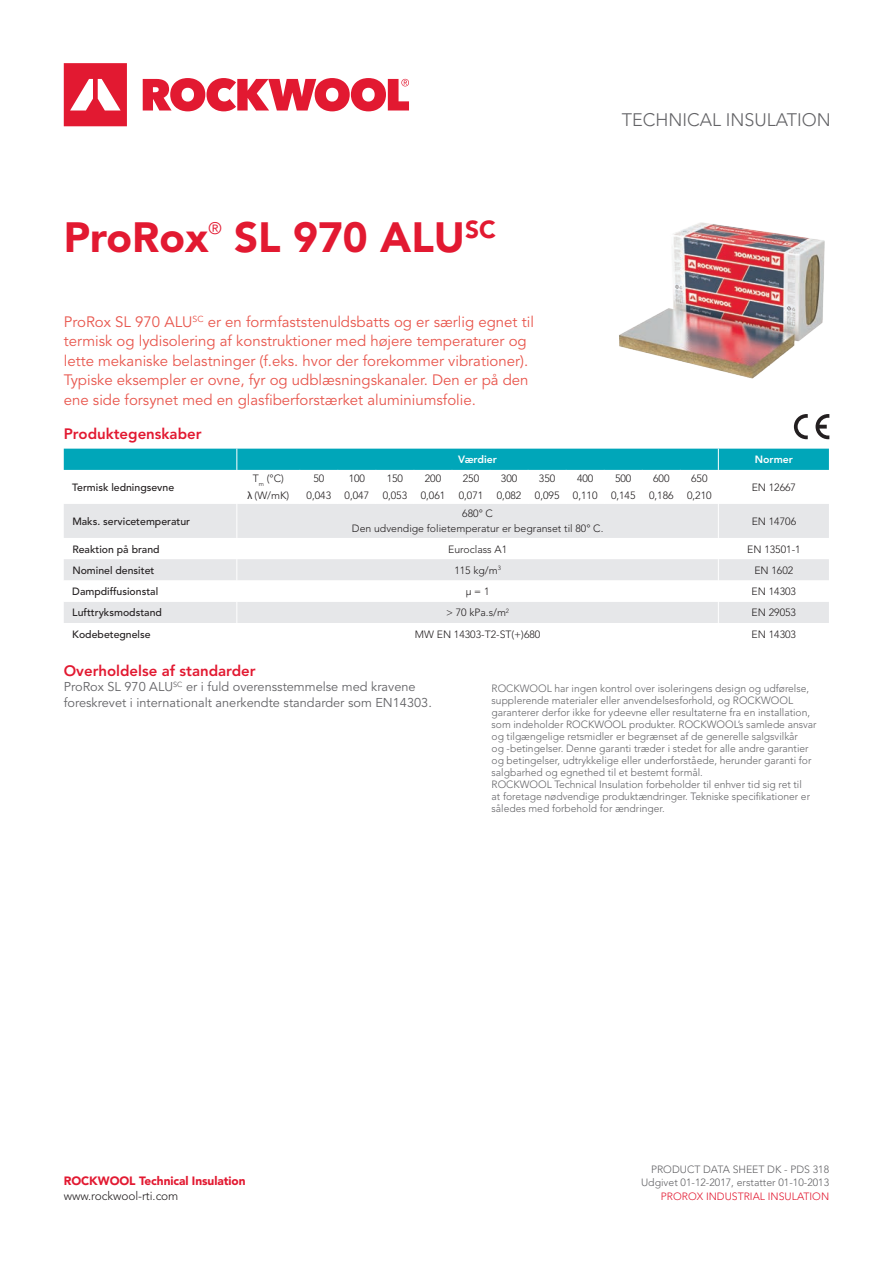
<style>
.page{position:relative;width:893px;height:1263px;background:#fff}
.page>*{position:absolute;margin:0;border:0;box-sizing:border-box;transform-origin:0 0}
.t1{font:900 42px "Avenir LT Std";color:#e21931}
.t2{font:300 18px "Avenir LT Std";color:#636366}
.t3{font:16.65px "Avenir LT Std";color:#e21931}
.t4{font:15px/19.5px "Avenir LT Std";color:#e8564d}
.t5{font:800 15px "Avenir LT Std";color:#e21931}
.t6{font:12.75px/15.3px "Avenir LT Std";color:#636366}
.t7{font:900 12px "Avenir LT Std";letter-spacing:-.005em;color:#e21931}
.t8{font:300 12px "Avenir LT Std";letter-spacing:-.005em;color:#231f20}
.t9{font:300 10.5px/12px "Avenir LT Std";color:#636366}
.Data_Tabel{font:300 10.5px "Avenir LT Std";color:#231f20}
.t10{font:500 10.5px "Avenir LT Std";color:#231f20}
.t11{font:300 10.5px "Avenir LT Std";color:#e21931}
.t12{font:800 10.5px "Avenir LT Std";color:#fff}
.s1{font-family:"Myriad Pro";font-weight:400}
</style>
<div class="page">
<svg style="left:64px;top:63px;width:63px;height:63px"></svg>
<svg style="left:143px;top:78px;width:266px;height:33px"></svg>
<svg style="left:64px;top:449px;width:765px;height:174px"></svg>
<svg style="left:794px;top:414px;width:14px;height:25px"></svg>
<svg style="left:815px;top:414px;width:14px;height:25px"></svg>
<img style="left:619px;top:222px;width:206px;height:157px">
<p class="t1" style="left:64px;top:212px;width:146px">ProRox</p>
<p class="t3" style="left:208px;top:219px;width:15px">®</p>
<p class="t1" style="left:234px;top:212px;width:263px">SL 970 ALU<sup>SC</sup></p>
<p class="t4" style="left:64px;top:312px;width:472px">ProRox SL 970 ALU<sup>SC</sup> er en formfaststenuldsbatts og er særlig egnet til termisk og lydisolering af konstruktioner med højere temperaturer og</p>
<p class="t4" style="left:64px;top:351px;width:466px">lette mekaniske belastninger (f.eks. hvor der forekommer vibrationer).<br>Typiske eksempler er ovne, fyr og udblæsningskanaler. Den er på den</p>
<p class="t4" style="left:64px;top:390px;width:414px">ene side forsynet med en glasfiberforstærket aluminiumsfolie.</p>
<p class="t5" style="left:64px;top:425px;width:139px">Produktegenskaber</p>
<h2 class="t2" style="left:622px;top:110px;width:211px">TECHNICAL INSULATION</h2>
<p class="t10" style="left:72px;top:481px;width:103px">Termisk ledningsevne</p>
<p class="t10" style="left:72px;top:515px;width:119px">Maks. servicetemperatur</p>
<p class="t12" style="left:458px;top:453px;width:40px">Værdier</p>
<p class="t12" style="left:755px;top:453px;width:40px">Normer</p>
<p class="Data_Tabel" style="left:253px;top:473px;width:33px">T<sub>m</sub> (°C)</p>
<p class="Data_Tabel" style="left:313px;top:473px;width:12px">50</p>
<p class="Data_Tabel" style="left:349px;top:473px;width:18px">100</p>
<p class="Data_Tabel" style="left:387px;top:473px;width:18px">150</p>
<p class="Data_Tabel" style="left:425px;top:473px;width:18px">200</p>
<p class="Data_Tabel" style="left:463px;top:473px;width:18px">250</p>
<p class="Data_Tabel" style="left:501px;top:473px;width:18px">300</p>
<p class="Data_Tabel" style="left:539px;top:473px;width:18px">350</p>
<p class="Data_Tabel" style="left:577px;top:473px;width:18px">400</p>
<p class="Data_Tabel" style="left:615px;top:473px;width:18px">500</p>
<p class="Data_Tabel" style="left:653px;top:473px;width:18px">600</p>
<p class="Data_Tabel" style="left:691px;top:473px;width:18px">650</p>
<p class="Data_Tabel" style="left:247px;top:490px;width:43px"><span class="s1">λ</span> (W/mK)</p>
<p class="Data_Tabel" style="left:307px;top:490px;width:26px">0,043</p>
<p class="Data_Tabel" style="left:345px;top:490px;width:26px">0,047</p>
<p class="Data_Tabel" style="left:383px;top:490px;width:26px">0,053</p>
<p class="Data_Tabel" style="left:421px;top:490px;width:26px">0,061</p>
<p class="Data_Tabel" style="left:459px;top:490px;width:26px">0,071</p>
<p class="Data_Tabel" style="left:497px;top:490px;width:26px">0,082</p>
<p class="Data_Tabel" style="left:535px;top:490px;width:26px">0,095</p>
<p class="Data_Tabel" style="left:573px;top:490px;width:26px">0,110</p>
<p class="Data_Tabel" style="left:611px;top:490px;width:26px">0,145</p>
<p class="Data_Tabel" style="left:649px;top:490px;width:26px">0,186</p>
<p class="Data_Tabel" style="left:687px;top:490px;width:26px">0,210</p>
<p class="Data_Tabel" style="left:462px;top:508px;width:32px">680° C</p>
<p class="Data_Tabel" style="left:352px;top:523px;width:253px">Den udvendige folietemperatur er begranset til 80° C.</p>
<p class="Data_Tabel" style="left:752px;top:481px;width:46px">EN 12667</p>
<p class="Data_Tabel" style="left:752px;top:515px;width:46px">EN 14706</p>
<p class="t10" style="left:72px;top:543px;width:89px">Reaktion på brand</p>
<p class="Data_Tabel" style="left:448px;top:543px;width:60px">Euroclass A1</p>
<p class="Data_Tabel" style="left:747px;top:543px;width:55px">EN 13501-1</p>
<p class="t10" style="left:72px;top:564px;width:84px">Nominel densitet</p>
<p class="Data_Tabel" style="left:454px;top:564px;width:48px">115 kg/m<sup>3</sup></p>
<p class="Data_Tabel" style="left:754px;top:564px;width:40px">EN 1602</p>
<p class="t10" style="left:72px;top:585px;width:87px">Dampdiffusionstal</p>
<p class="Data_Tabel" style="left:466px;top:585px;width:25px">μ = 1</p>
<p class="Data_Tabel" style="left:752px;top:585px;width:46px">EN 14303</p>
<p class="t10" style="left:72px;top:607px;width:91px">Lufttryksmodstand</p>
<p class="Data_Tabel" style="left:446px;top:606px;width:65px">&gt; 70 kPa.s/m<sup>2</sup></p>
<p class="Data_Tabel" style="left:752px;top:606px;width:46px">EN 29053</p>
<p class="t10" style="left:72px;top:628px;width:80px">Kodebetegnelse</p>
<p class="Data_Tabel" style="left:415px;top:628px;width:127px">MW EN 14303-T2-ST(+)680</p>
<p class="Data_Tabel" style="left:752px;top:628px;width:46px">EN 14303</p>
<p class="t5" style="left:64px;top:662px;width:193px">Overholdelse af standarder</p>
<p class="t6" style="left:64px;top:679px;width:370px">ProRox SL 970 ALU<sup>SC</sup> er i fuld overensstemmelse med kravene foreskrevet i internationalt anerkendte standarder som EN14303.</p>
<p class="t9" style="left:492px;top:682px;width:327px">ROCKWOOL har ingen kontrol over isoleringens design og udførelse, supplerende materialer eller anvendelsesforhold, og ROCKWOOL garanterer derfor ikke for ydeevne eller resultaterne fra en installation, som indeholder ROCKWOOL produkter. ROCKWOOL’s samlede ansvar og tilgængelige retsmidler er begrænset af de generelle salgsvilkår<br>og -betingelser. Denne garanti træder i stedet for alle andre garantier og betingelser, udtrykkelige eller underforståede, herunder garanti for salgbarhed og egnethed til et bestemt formål.</p>
<p class="t9" style="left:492px;top:778px;width:320px">ROCKWOOL Technical Insulation forbeholder til enhver tid sig ret til at foretage nødvendige produktændringer. Tekniske specifikationer er således med forbehold for ændringer.</p>
<p class="t7" style="left:64px;top:1173px;width:183px">ROCKWOOL Technical Insulation</p>
<p class="t8" style="left:64px;top:1189px;width:116px">www.rockwool-rti.com</p>
<p class="t9" style="left:651px;top:1163px;width:180px">PRODUCT DATA SHEET DK - PDS 318</p>
<p class="t9" style="left:641px;top:1177px;width:190px">Udgivet 01-12-2017, erstatter 01-10-2013</p>
<p class="t11" style="left:661px;top:1190px;width:170px">PROROX INDUSTRIAL INSULATION</p>
</div>
